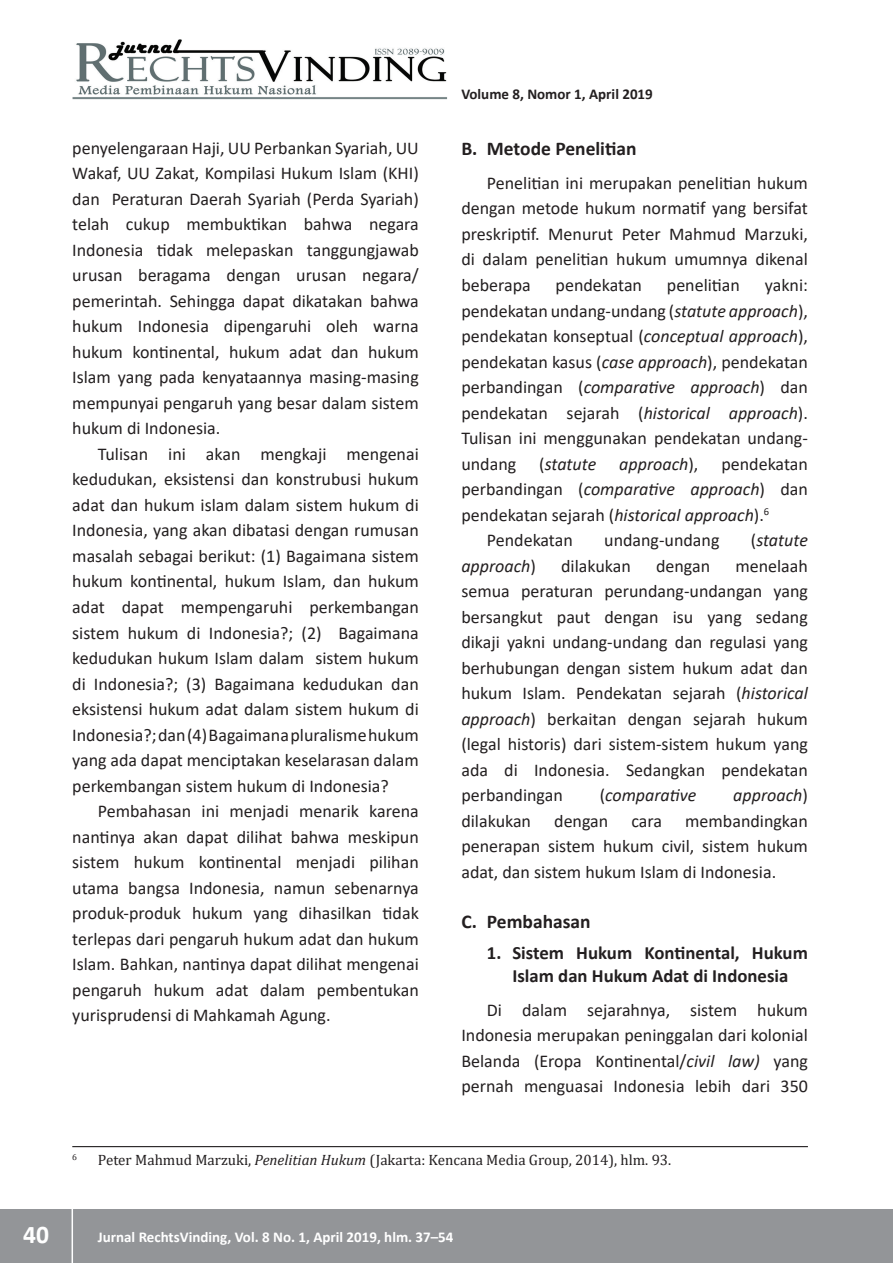
<style>
.page{position:relative;width:893px;height:1263px;background:#fff}
.page>*{position:absolute;margin:0;border:0;box-sizing:border-box;transform-origin:0 0}
.t1{font:700 25.5px "Calibri";color:#fff}
.t2{font:700 19.5px "Calibri";color:#231f20}
.t3{font:700 18.75px/22.5px "Calibri";color:#231f20;text-align:center}
.t4{font:18px/25.5px "Calibri";color:#231f20;text-align:justify}
.t5{font:italic 18px "Calibri";color:#231f20}
.t6{font:15px "Cambria";color:#231f20}
.t7{font:700 15px "Calibri";color:#fff}
.t8{font:700 15px "Calibri";color:#231f20}
.t9{font:8.7px "Cambria";color:#231f20}
.s1{font-style:italic}
.s2{font-style:normal}
</style>
<div class="page">
<div style="left:0;top:1209px;width:893px;height:54px;background:#939598"></div>
<hr style="left:72px;top:1206px;width:1px;height:57px;background:#fff">
<img style="left:72px;top:39px;width:375px;height:60px">
<hr style="left:72px;top:1146px;width:736px;height:1px;background:#231f20">
<p class="t4" style="left:72px;top:137px;width:348px">penyelengaraan Haji, UU Perbankan Syariah, UU Wakaf, UU Zakat, Kompilasi Hukum Islam (KHI) dan Peraturan Daerah Syariah (Perda Syariah) telah cukup membuktikan bahwa negara Indonesia tidak melepaskan tanggungjawab urusan beragama dengan urusan negara/ pemerintah. Sehingga dapat dikatakan bahwa hukum Indonesia dipengaruhi oleh warna hukum kontinental, hukum adat dan hukum Islam yang pada kenyataannya masing-masing mempunyai pengaruh yang besar dalam sistem hukum di Indonesia.</p>
<p class="t4" style="left:72px;top:443px;width:348px;text-indent:26px">Tulisan ini akan mengkaji mengenai kedudukan, eksistensi dan konstrubusi hukum adat dan hukum islam dalam sistem hukum di Indonesia, yang akan dibatasi dengan rumusan masalah sebagai berikut: (1) Bagaimana sistem hukum kontinental, hukum Islam, dan hukum adat dapat mempengaruhi perkembangan sistem hukum di Indonesia?; (2) Bagaimana kedudukan hukum Islam dalam sistem hukum di Indonesia?; (3) Bagaimana kedudukan dan eksistensi hukum adat dalam sistem hukum di Indonesia?; dan (4) Bagaimana pluralisme hukum yang ada dapat menciptakan keselarasan dalam perkembangan sistem hukum di Indonesia?</p>
<p class="t4" style="left:72px;top:800px;width:348px;text-indent:26px">Pembahasan ini menjadi menarik karena nantinya akan dapat dilihat bahwa meskipun sistem hukum kontinental menjadi pilihan utama bangsa Indonesia, namun sebenarnya produk-produk hukum yang dihasilkan tidak terlepas dari pengaruh hukum adat dan hukum Islam. Bahkan, nantinya dapat dilihat mengenai pengaruh hukum adat dalam pembentukan yurisprudensi di Mahkamah Agung.</p>
<p class="t8" style="left:461px;top:88px;width:193px">Volume 8, Nomor 1, April 2019</p>
<p class="t2" style="left:461px;top:140px;width:177px">B. Metode Penelitian</p>
<p class="t4" style="left:461px;top:172px;width:348px;text-indent:26px">Penelitian ini merupakan penelitian hukum dengan metode hukum normatif yang bersifat preskriptif. Menurut Peter Mahmud Marzuki, di dalam penelitian hukum umumnya dikenal beberapa</p>
<p class="t4" style="left:461px;top:274px;width:348px;text-indent:303px">yakni: pendekatan undang-undang (<span class="s1">statute approach</span>), pendekatan konseptual (<span class="s1">conceptual approach</span>), pendekatan kasus (<span class="s1">case approach</span>), pendekatan perbandingan (<span class="s1">comparative approach</span>) dan pendekatan sejarah (<span class="s1">historical approach</span>).<br>Tulisan ini menggunakan pendekatan undang&shy;undang</p>
<p class="t4" style="left:556px;top:274px;width:88px">pendekatan</p>
<p class="t4" style="left:667px;top:274px;width:75px">penelitian</p>
<p class="t5" style="left:539px;top:456px;width:59px"><span class="s2">(</span>statute</p>
<p class="t5" style="left:619px;top:456px;width:81px">approach<span class="s2">),</span></p>
<p class="t4" style="left:721px;top:452px;width:88px">pendekatan</p>
<p class="t5" style="left:461px;top:482px;width:348px"><span class="s2">perbandingan (</span>comparative approach<span class="s2">) dan</span></p>
<p class="t4" style="left:461px;top:503px;width:309px">pendekatan sejarah (<span class="s1">historical approach</span>).<sup>6</sup></p>
<p class="t4" style="left:487px;top:529px;width:87px">Pendekatan</p>
<p class="t4" style="left:604px;top:529px;width:117px">undang-undang</p>
<p class="t5" style="left:751px;top:532px;width:59px"><span class="s2">(</span>statute</p>
<p class="t5" style="left:461px;top:558px;width:76px">approach<span class="s2">)</span></p>
<p class="t4" style="left:561px;top:554px;width:71px">dilakukan</p>
<p class="t4" style="left:656px;top:554px;width:56px">dengan</p>
<p class="t4" style="left:461px;top:554px;width:348px;text-indent:274px">menelaah semua peraturan perundang-undangan yang bersangkut paut dengan isu yang sedang dikaji yakni undang-undang dan regulasi yang berhubungan dengan sistem hukum adat dan hukum Islam. Pendekatan sejarah (<span class="s1">historical approach</span>) berkaitan dengan sejarah hukum (legal historis) dari sistem-sistem hukum yang ada di Indonesia. Sedangkan pendekatan perbandingan</p>
<p class="t5" style="left:600px;top:788px;width:98px"><span class="s2">(</span>comparative</p>
<p class="t5" style="left:733px;top:788px;width:76px">approach<span class="s2">)</span></p>
<p class="t4" style="left:461px;top:809px;width:348px;text-indent:224px">membandingkan penerapan sistem hukum civil, sistem hukum adat, dan sistem hukum Islam di Indonesia.</p>
<p class="t2" style="left:461px;top:914px;width:131px">C. Pembahasan</p>
<p class="t3" style="left:487px;top:943px;width:323px">1. Sistem Hukum Kontinental, Hukum<br>Islam dan Hukum Adat di Indonesia</p>
<p class="t4" style="left:461px;top:999px;width:348px;text-indent:26px">Di dalam sejarahnya, sistem hukum Indonesia merupakan peninggalan dari kolonial Belanda (Eropa Kontinental/<span class="s1">civil law)</span> yang pernah menguasai Indonesia lebih dari 350</p>
<p class="t4" style="left:461px;top:809px;width:71px">dilakukan</p>
<p class="t4" style="left:554px;top:809px;width:56px">dengan</p>
<p class="t4" style="left:631px;top:809px;width:32px">cara</p>
<p class="t9" style="left:72px;top:1152px;width:6px">6</p>
<p class="t6" style="left:98px;top:1151px;width:575px">Peter Mahmud Marzuki, <span class="s1">Penelitian Hukum</span> (Jakarta: Kencana Media Group, 2014), hlm. 93.</p>
<h1 class="t1" style="left:23px;top:1224px;width:27px">40</h1>
<p class="t7" style="left:98px;top:1231px;width:357px">Jurnal RechtsVinding, Vol. 8 No. 1, April 2019, hlm. 37–54</p>
</div>
